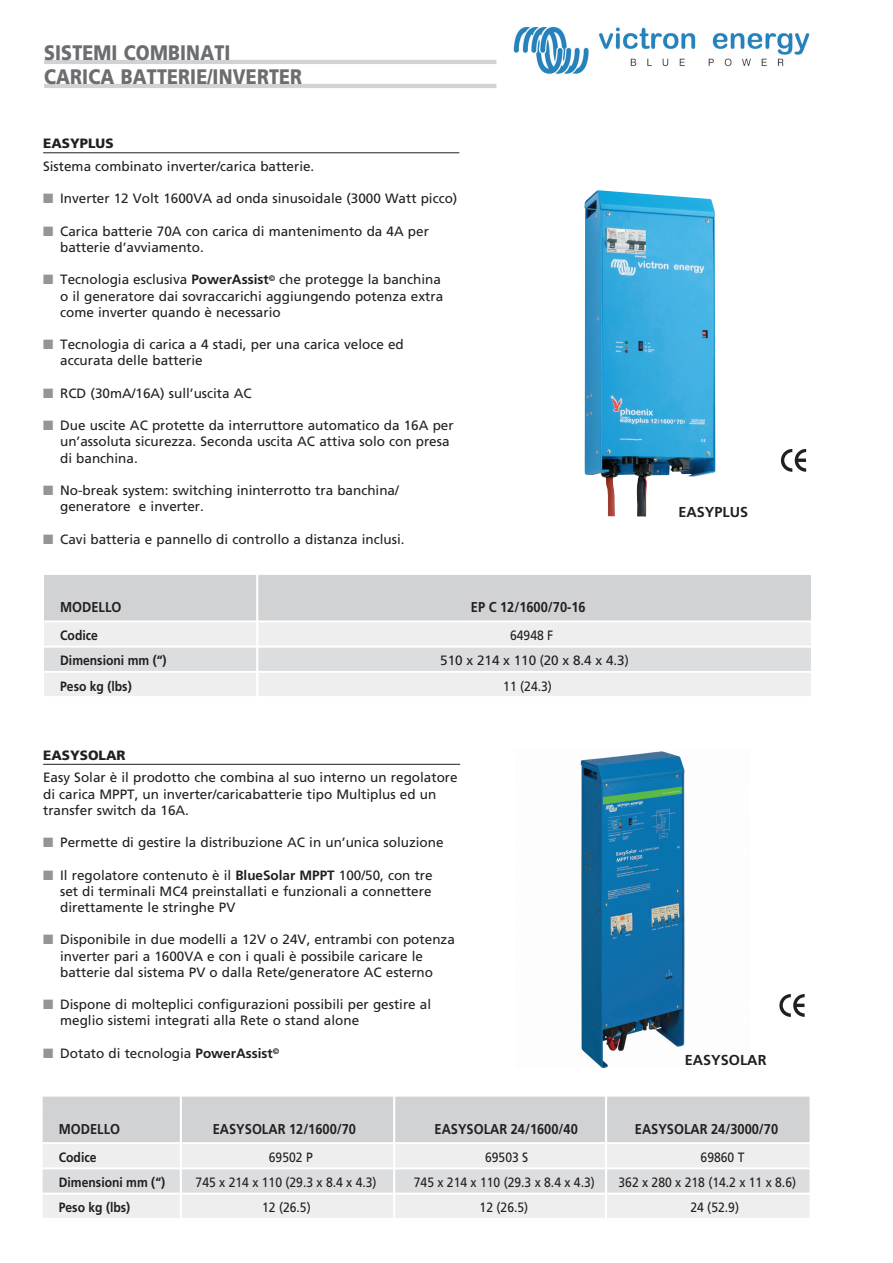
<style>
.page{position:relative;width:893px;height:1263px;background:#fff}
.page>*{position:absolute;margin:0;border:0;box-sizing:border-box;transform-origin:0 0}
.t1{font:900 21px "Frutiger";letter-spacing:.01em;color:#6c6d70;scale:.85 1}
.Normale{font:700 14.4px "Frutiger";color:#231f20}
.t2{font:700 14.25px "Frutiger";color:#231f20;scale:.9 1}
.t3{font:13.5px/16.2px "Frutiger";color:#231f20}
.t4{font:13.5px "Frutiger";color:#231f20;scale:.9 1}
.t5{font:700 13.5px "Frutiger";color:#231f20;scale:.9 1}
.t6{font:900 13.5px "Frutiger";color:#231f20}
.s1{color:#939598}
.s2{font-weight:700}
</style>
<div class="page">
<img style="left:584px;top:190px;width:131px;height:326px">
<svg style="left:781px;top:449px;width:25px;height:23px"></svg>
<img style="left:580px;top:751px;width:105px;height:316px">
<svg style="left:779px;top:994px;width:26px;height:23px"></svg>
<img style="left:513px;top:27px;width:296px;height:47px">
<hr style="left:43px;top:153px;width:416px;height:1px;background:#231f20">
<hr style="left:43px;top:764px;width:417px;height:1px;background:#231f20">
<hr style="left:44px;top:60px;width:452px;height:4px;background:#d1d2d4">
<hr style="left:44px;top:84px;width:452px;height:4px;background:#d1d2d4">
<div style="left:44px;top:575px;width:767px;height:23px;background:#d1d2d4"></div>
<div style="left:44px;top:597px;width:767px;height:23px;background:#d1d2d4"></div>
<div style="left:44px;top:622px;width:767px;height:24px;background:#eeeeef"></div>
<div style="left:44px;top:648px;width:767px;height:23px;background:#dcdddf"></div>
<div style="left:44px;top:673px;width:767px;height:23px;background:#eeeeef"></div>
<hr style="left:256px;top:574px;width:2px;height:149px;background:#fff">
<div style="left:43px;top:1096px;width:767px;height:24px;background:#d1d2d4"></div>
<div style="left:43px;top:1119px;width:767px;height:23px;background:#d1d2d4"></div>
<div style="left:43px;top:1144px;width:767px;height:23px;background:#eeeeef"></div>
<div style="left:43px;top:1169px;width:767px;height:23px;background:#dcdddf"></div>
<div style="left:43px;top:1194px;width:767px;height:24px;background:#eeeeef"></div>
<hr style="left:180px;top:1096px;width:2px;height:152px;background:#fff">
<hr style="left:393px;top:1096px;width:2px;height:152px;background:#fff">
<hr style="left:605px;top:1089px;width:2px;height:140px;background:#fff">
<p class="t1" style="left:44px;top:40px;width:221px">SISTEMI COMBINATI</p>
<p class="t1" style="left:44px;top:64px;width:305px">CARICA BATTERIE/INVERTER</p>
<p class="t6" style="left:43px;top:135px;width:72px">EASYPLUS</p>
<p class="t3" style="left:43px;top:158px;width:273px">Sistema combinato inverter/carica batterie.</p>
<p class="t3" style="left:43px;top:191px;width:416px"><span class="s1">■</span> Inverter 12 Volt 1600VA ad onda sinusoidale (3000 Watt picco)</p>
<p class="t3" style="left:60px;top:223px;width:370px;text-indent:-17px"><span class="s1">■</span> Carica batterie 70A con carica di mantenimento da 4A per batterie d’avviamento.</p>
<p class="t3" style="left:60px;top:272px;width:384px;text-indent:-17px"><span class="s1">■</span> Tecnologia esclusiva <span class="s2">PowerAssist</span><sup>©</sup> che protegge la banchina o il generatore dai sovraccarichi aggiungendo potenza extra come inverter quando è necessario</p>
<p class="t3" style="left:60px;top:336px;width:345px;text-indent:-17px"><span class="s1">■</span> Tecnologia di carica a 4 stadi, per una carica veloce ed accurata delle batterie</p>
<p class="t3" style="left:43px;top:385px;width:210px"><span class="s1">■</span> RCD (30mA/16A) sull’uscita AC</p>
<p class="t3" style="left:60px;top:417px;width:395px;text-indent:-17px"><span class="s1">■</span> Due uscite AC protette da interruttore automatico da 16A per un’assoluta sicurezza. Seconda uscita AC attiva solo con presa di banchina.</p>
<p class="t3" style="left:60px;top:482px;width:340px;text-indent:-17px"><span class="s1">■</span> No-break system: switching ininterrotto tra banchina/ generatore e inverter.</p>
<p class="t3" style="left:43px;top:531px;width:363px"><span class="s1">■</span> Cavi batteria e pannello di controllo a distanza inclusi.</p>
<p class="t2" style="left:60px;top:598px;width:70px">MODELLO</p>
<p class="t2" style="left:471px;top:598px;width:129px">EP C 12/1600/70-16</p>
<p class="t5" style="left:60px;top:627px;width:43px">Codice</p>
<p class="t4" style="left:510px;top:627px;width:50px">64948 F</p>
<p class="t5" style="left:60px;top:653px;width:120px">Dimensioni mm (“)</p>
<p class="t3" style="left:440px;top:653px;width:190px">510 x 214 x 110 (20 x 8.4 x 4.3)</p>
<p class="t5" style="left:60px;top:678px;width:81px">Peso kg (lbs)</p>
<p class="t4" style="left:503px;top:678px;width:56px">11 (24.3)</p>
<p class="t6" style="left:43px;top:747px;width:84px">EASYSOLAR</p>
<p class="t3" style="left:43px;top:770px;width:416px">Easy Solar è il prodotto che combina al suo interno un regolatore di carica MPPT, un inverter/caricabatterie tipo Multiplus ed un transfer switch da 16A.</p>
<p class="t3" style="left:43px;top:834px;width:402px"><span class="s1">■</span> Permette di gestire la distribuzione AC in un’unica soluzione</p>
<p class="t3" style="left:60px;top:867px;width:374px;text-align:justify;text-indent:-17px"><span class="s1">■</span> Il regolatore contenuto è il <span class="s2">BlueSolar MPPT</span> 100/50, con tre set di terminali MC4 preinstallati e funzionali a connettere direttamente le stringhe PV</p>
<p class="t3" style="left:60px;top:932px;width:396px;text-indent:-17px"><span class="s1">■</span> Disponibile in due modelli a 12V o 24V, entrambi con potenza inverter pari a 1600VA e con i quali è possibile caricare le batterie dal sistema PV o dalla Rete/generatore AC esterno</p>
<p class="t3" style="left:60px;top:996px;width:372px;text-indent:-17px"><span class="s1">■</span> Dispone di molteplici configurazioni possibili per gestire al meglio sistemi integrati alla Rete o stand alone</p>
<p class="t3" style="left:43px;top:1045px;width:238px"><span class="s1">■</span> Dotato di tecnologia <span class="s2">PowerAssist</span><sup>©</sup></p>
<p class="Normale" style="left:678px;top:503px;width:71px">EASYPLUS</p>
<p class="Normale" style="left:685px;top:1051px;width:83px">EASYSOLAR</p>
<p class="t2" style="left:59px;top:1120px;width:70px">MODELLO</p>
<p class="t2" style="left:213px;top:1120px;width:161px">EASYSOLAR 12/1600/70</p>
<p class="t2" style="left:435px;top:1120px;width:161px">EASYSOLAR 24/1600/40</p>
<p class="t2" style="left:635px;top:1120px;width:161px">EASYSOLAR 24/3000/70</p>
<p class="t5" style="left:59px;top:1149px;width:43px">Codice</p>
<p class="t4" style="left:269px;top:1149px;width:50px">69502 P</p>
<p class="t4" style="left:485px;top:1149px;width:50px">69503 S</p>
<p class="t4" style="left:701px;top:1149px;width:50px">69860 T</p>
<p class="t5" style="left:59px;top:1174px;width:120px">Dimensioni mm (“)</p>
<p class="t4" style="left:196px;top:1174px;width:203px">745 x 214 x 110 (29.3 x 8.4 x 4.3)</p>
<p class="t4" style="left:414px;top:1174px;width:203px">745 x 214 x 110 (29.3 x 8.4 x 4.3)</p>
<p class="t4" style="left:618px;top:1174px;width:199px">362 x 280 x 218 (14.2 x 11 x 8.6)</p>
<p class="t5" style="left:59px;top:1200px;width:81px">Peso kg (lbs)</p>
<p class="t4" style="left:262px;top:1200px;width:56px">12 (26.5)</p>
<p class="t4" style="left:480px;top:1200px;width:56px">12 (26.5)</p>
<p class="t4" style="left:690px;top:1200px;width:56px">24 (52.9)</p>
</div>
